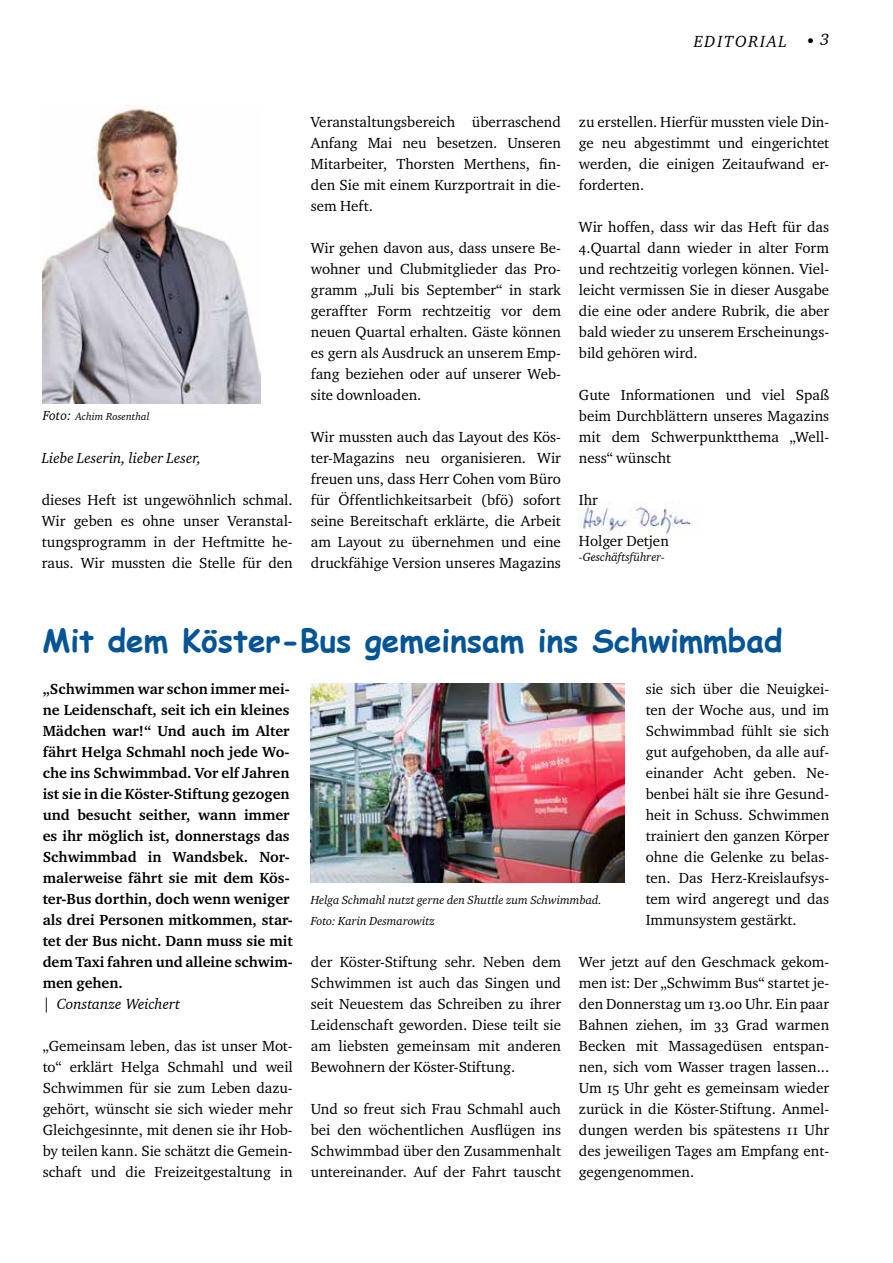
<style>
.page{position:relative;width:893px;height:1263px;background:#fff}
.page>*{position:absolute;margin:0;border:0;box-sizing:border-box;transform-origin:0 0}
.t1{font:700 31.5px "Comic Sans MS";color:#055596}
.t2{font:italic 16.5px "Charter BT";letter-spacing:.1em;color:#000}
.t3{font:15px/21px "Charter ITC Regu OS";color:#000;text-align:justify}
.t4{font:700 15px/21px "Charter ITC";color:#000}
.t5{font:15px "Charter ITC Regu Ital OS";color:#000}
.t6{font:italic 15px "Charter BT";color:#000}
.t7{font:12px/21px "Charter ITC Regu Ital OS";color:#000}
.t8{font:italic 12px "Charter BT";color:#000}
.t9{font:italic 10.5px "Charter BT";color:#000}
.s1{font-size:13.5px}
.s2{font-family:"Charter ITC Regu OS";font-style:normal}
</style>
<div class="page">
<img style="left:579px;top:501px;width:113px;height:35px">
<img style="left:43px;top:108px;width:218px;height:296px">
<img style="left:311px;top:684px;width:313px;height:199px">
<p class="t2" style="left:694px;top:30px;width:137px">EDITORIAL • 3</p>
<p class="t9" style="left:43px;top:410px;width:108px"><span class="s1">Foto:</span> Achim Rosenthal</p>
<p class="t5" style="left:42px;top:448px;width:161px">Liebe Leserin, lieber Leser,</p>
<p class="t3" style="left:42px;top:489px;width:252px">dieses Heft ist ungewöhnlich schmal.<br>Wir geben es ohne unser Veranstal&shy;tungsprogramm in der Heftmitte he&shy;raus. Wir mussten die Stelle für den</p>
<p class="t3" style="left:311px;top:111px;width:252px">Veranstaltungsbereich überraschend Anfang Mai neu besetzen. Unseren Mitarbeiter, Thorsten Merthens, fin&shy;den Sie mit einem Kurzportrait in die&shy;sem Heft.</p>
<p class="t3" style="left:311px;top:237px;width:252px">Wir gehen davon aus, dass unsere Be&shy;wohner und Clubmitglieder das Pro&shy;gramm „Juli bis September“ in stark geraffter Form rechtzeitig vor dem neuen Quartal erhalten. Gäste können es gern als Ausdruck an unserem Emp&shy;fang beziehen oder auf unserer Web&shy;site downloaden.</p>
<p class="t3" style="left:311px;top:426px;width:252px">Wir mussten auch das Layout des Kös&shy;ter-Magazins neu organisieren. Wir freuen uns, dass Herr Cohen vom Büro für Öffentlichkeitsarbeit (bfö) sofort seine Bereitschaft erklärte, die Arbeit am Layout zu übernehmen und eine druckfähige Version unseres Magazins</p>
<p class="t3" style="left:579px;top:111px;width:252px">zu erstellen. Hierfür mussten viele Din&shy;ge neu abgestimmt und eingerichtet werden, die einigen Zeitaufwand er&shy;forderten.</p>
<p class="t3" style="left:579px;top:216px;width:252px">Wir hoffen, dass wir das Heft für das 4.Quartal dann wieder in alter Form und rechtzeitig vorlegen können. Viel&shy;leicht vermissen Sie in dieser Ausgabe die eine oder andere Rubrik, die aber bald wieder zu unserem Erscheinungs&shy;bild gehören wird.</p>
<p class="t3" style="left:579px;top:384px;width:252px">Gute Informationen und viel Spaß beim Durchblättern unseres Magazins mit dem Schwerpunktthema „Well&shy;ness“ wünscht</p>
<p class="t3" style="left:579px;top:489px;width:21px">Ihr</p>
<p class="t3" style="left:579px;top:530px;width:91px">Holger Detjen</p>
<p class="t8" style="left:579px;top:549px;width:87px">-Geschäftsführer-</p>
<h1 class="t1" style="left:43px;top:617px;width:741px">Mit dem Köster-Bus gemeinsam ins Schwimmbad</h1>
<p class="t4" style="left:43px;top:678px;width:252px">„Schwimmen war schon immer mei&shy;ne Leidenschaft, seit ich ein kleines<br>Mädchen war!“ Und auch im Alter fährt Helga Schmahl noch jede Wo&shy;che ins Schwimmbad. Vor elf Jahren ist sie in die Köster-Stiftung gezogen und besucht seither, wann immer es ihr möglich ist, donnerstags das<br>Schwimmbad in Wandsbek. Nor&shy;malerweise fährt sie mit dem Kös&shy;ter-Bus dorthin, doch wenn weniger als drei Personen mitkommen, star&shy;tet der Bus nicht. Dann muss sie mit dem Taxi fahren und alleine schwim&shy;men gehen.</p>
<p class="t6" style="left:43px;top:994px;width:139px"><span class="s2">|</span> Constanze Weichert</p>
<p class="t3" style="left:43px;top:1035px;width:252px">„Gemeinsam leben, das ist unser Mot&shy;to“ erklärt Helga Schmahl und weil Schwimmen für sie zum Leben dazu&shy;gehört, wünscht sie sich wieder mehr Gleichgesinnte, mit denen sie ihr Hob&shy;by teilen kann. Sie schätzt die Gemein&shy;schaft und die Freizeitgestaltung in</p>
<p class="t3" style="left:646px;top:678px;width:185px">sie sich über die Neuigkei&shy;ten der Woche aus, und im Schwimmbad fühlt sie sich gut aufgehoben, da alle auf&shy;einander Acht geben. Ne&shy;benbei hält sie ihre Gesund&shy;heit in Schuss. Schwimmen trainiert den ganzen Körper ohne die Gelenke zu belas&shy;ten. Das Herz-Kreislaufsys&shy;tem wird angeregt und das Immunsystem gestärkt.</p>
<p class="t3" style="left:579px;top:951px;width:252px">Wer jetzt auf den Geschmack gekom&shy;men ist: Der „Schwimm Bus“ startet je&shy;den Donnerstag um 13.00 Uhr. Ein paar Bahnen ziehen, im 33 Grad warmen Becken mit Massagedüsen entspan&shy;nen, sich vom Wasser tragen lassen...<br>Um 15 Uhr geht es gemeinsam wieder zurück in die Köster-Stiftung. Anmel&shy;dungen werden bis spätestens 11 Uhr des jeweiligen Tages am Empfang ent&shy;gegengenommen.</p>
<p class="t7" style="left:311px;top:889px;width:292px">Helga Schmahl nutzt gerne den Shuttle zum Schwimmbad.<br>Foto: Karin Desmarowitz</p>
<p class="t3" style="left:311px;top:951px;width:252px">der Köster-Stiftung sehr. Neben dem Schwimmen ist auch das Singen und seit Neuestem das Schreiben zu ihrer Leidenschaft geworden. Diese teilt sie am liebsten gemeinsam mit anderen Bewohnern der Köster-Stiftung.</p>
<p class="t3" style="left:311px;top:1098px;width:252px">Und so freut sich Frau Schmahl auch bei den wöchentlichen Ausflügen ins Schwimmbad über den Zusammenhalt untereinander. Auf der Fahrt tauscht</p>
</div>
